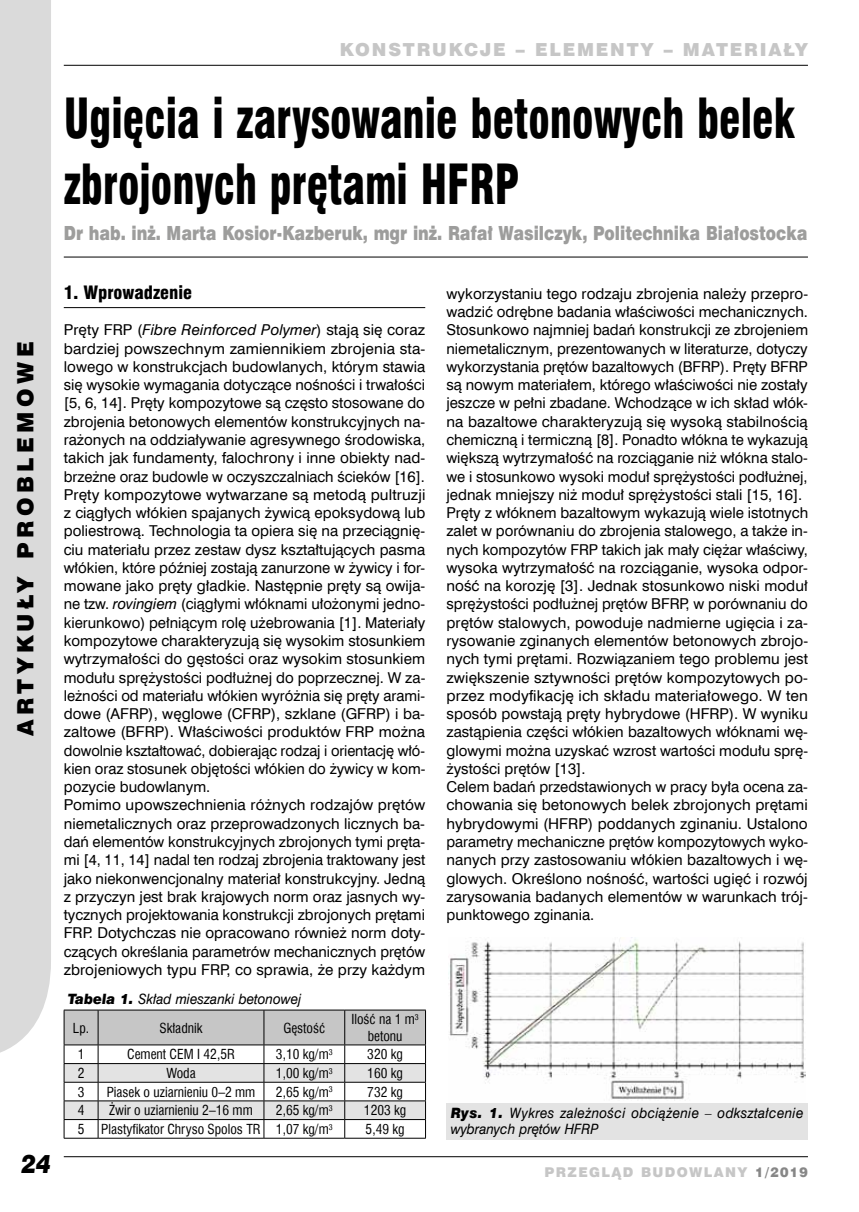
<style>
.page{position:relative;width:859px;height:1212px;background:#fff}
.page>*{position:absolute;margin:0;border:0;box-sizing:border-box;transform-origin:0 0}
.t1{font:54px/65.1px "Swis 721 Blk Cn EU";color:#000;scale:.8 1}
.t2{font:italic 25.5px "Swis 721 Blk EU";color:#000;scale:.9 1}
.t3{font:22.5px "Swis 721 Blk EU";letter-spacing:.2em;color:#000}
.t4{font:19.5px "Swis 721 Blk EU";color:#9d9d9c;scale:.8 1}
.t5{font:18px "Swis 721 Blk EU";letter-spacing:.1em;color:#c6c6c6}
.t6{font:18px "Swis 721 Blk Cn EU";color:#000}
.t7{font:15px/18.3px "Swis 721 EU Normal";color:#000}
.t8{font:14.25px/15.8px "Swis 721 EU Italic";letter-spacing:.02em;color:#000;scale:.95 1}
.t9{font:14.25px "Swis 721 EU Italic";color:#000;scale:.95 1}
.t10{font:13.5px/16.2px "Swis 721 Cn EU";color:#000;text-align:center}
.t11{font:13.5px "Swis 721 Blk EU";letter-spacing:.1em;color:#c6c6c6}
.s1{font-family:"Swis 721 EU Italic"}
.s2{font-family:"Swis 721 Blk EU";font-style:italic}
.s3{color:#878787}
</style>
<div class="page">
<div style="left:0;top:0;width:51px;height:1053px;background:#dadada"></div>
<hr style="left:64px;top:1156px;width:744px;height:1px;background:#000">
<hr style="left:64px;top:65px;width:744px;height:1px;background:#000">
<hr style="left:64px;top:257px;width:744px;height:1px;background:#000">
<hr style="left:64px;top:307px;width:361px;height:1px;background:#000">
<div style="left:446px;top:1103px;width:362px;height:36px;background:#e3e3e3"></div>
<svg style="left:64px;top:1010px;width:362px;height:128px"></svg>
<hr style="left:64px;top:1138px;width:34px;height:1px;background:#000">
<hr style="left:98px;top:1138px;width:166px;height:1px;background:#000">
<hr style="left:264px;top:1138px;width:81px;height:1px;background:#000">
<hr style="left:345px;top:1138px;width:81px;height:1px;background:#000">
<img style="left:449px;top:937px;width:357px;height:164px">
<p class="t5" style="left:340px;top:38px;width:209px">KONSTRUKCJE – ELE</p>
<p class="t5" style="left:577px;top:38px;width:233px">MENTY – MATERIAŁY</p>
<h1 class="t1" style="left:64px;top:89px;width:915px">Ugięcia i zarysowanie betonowych belek zbrojonych prętami HFRP</h1>
<h3 class="t4" style="left:64px;top:220px;width:931px">Dr hab. inż. Marta Kosior-Kazberuk, mgr inż. Rafał Wasilczyk, Politechnika Białostocka</h3>
<h3 class="t3" style="left:11px;top:736px;width:395px;rotate:-90deg">ARTYKUŁY PROBLEMOWE</h3>
<h2 class="t2" style="left:21px;top:1147px;width:35px">24</h2>
<p class="t6" style="left:64px;top:281px;width:130px">1. Wprowadzenie</p>
<p class="t7" style="left:64px;top:321px;width:363px">Pręty FRP (<span class="s1">Fibre Reinforced Polymer</span>) stają się coraz bardziej powszechnym zamiennikiem zbrojenia sta&shy;lowego w konstrukcjach budowlanych, którym stawia się wysokie wymagania dotyczące nośności i trwałości [5, 6, 14]. Pręty kompozytowe są często stosowane do zbrojenia betonowych elementów konstrukcyjnych na&shy;rażonych na oddziaływanie agresywnego środowiska, takich jak fundamenty, falochrony i inne obiekty nad&shy;brzeżne oraz budowle w oczyszczalniach ścieków [16].<br>Pręty kompozytowe wytwarzane są metodą pultruzji z ciągłych włókien spajanych żywicą epoksydową lub poliestrową. Technologia ta opiera się na przeciągnię&shy;ciu materiału przez zestaw dysz kształtujących pasma włókien, które później zostają zanurzone w żywicy i for&shy;mowane jako pręty gładkie. Następnie pręty są owija&shy;ne tzw. <span class="s1">rovingiem</span> (ciągłymi włóknami ułożonymi jedno&shy;kierunkowo) pełniącym rolę użebrowania [1]. Materiały kompozytowe charakteryzują się wysokim stosunkiem wytrzymałości do gęstości oraz wysokim stosunkiem modułu sprężystości podłużnej do poprzecznej. W za&shy;leżności od materiału włókien wyróżnia się pręty arami&shy;dowe (AFRP), węglowe (CFRP), szklane (GFRP) i ba&shy;zaltowe (BFRP). Właściwości produktów FRP można dowolnie kształtować, dobierając rodzaj i orientację włó&shy;kien oraz stosunek objętości włókien do żywicy w kom&shy;pozycie budowlanym.<br>Pomimo upowszechnienia różnych rodzajów prętów niemetalicznych oraz przeprowadzonych licznych ba&shy;dań elementów konstrukcyjnych zbrojonych tymi pręta&shy;mi [4, 11, 14] nadal ten rodzaj zbrojenia traktowany jest jako niekonwencjonalny materiał konstrukcyjny. Jedną z przyczyn jest brak krajowych norm oraz jasnych wy&shy;tycznych projektowania konstrukcji zbrojonych prętami FRP. Dotychczas nie opracowano również norm doty&shy;czących określania parametrów mechanicznych prętów zbrojeniowych typu FRP, co sprawia, że przy każdym</p>
<p class="t9" style="left:68px;top:990px;width:247px"><span class="s2">Tabela 1.</span> Skład mieszanki betonowej</p>
<p class="t10" style="left:73px;top:1019px;width:18px">Lp.</p>
<p class="t10" style="left:160px;top:1019px;width:44px">Składnik</p>
<p class="t10" style="left:283px;top:1019px;width:43px">Gęstość</p>
<p class="t10" style="left:351px;top:1011px;width:69px">Ilość na 1 m<sup>3 </sup>betonu</p>
<p class="t10" style="left:78px;top:1046px;width:8px">1</p>
<p class="t10" style="left:127px;top:1046px;width:109px">Cement CEM I 42,5R</p>
<p class="t10" style="left:276px;top:1046px;width:58px">3,10 kg/m<sup>3</sup></p>
<p class="t10" style="left:367px;top:1046px;width:37px">320 kg</p>
<p class="t10" style="left:78px;top:1065px;width:8px">2</p>
<p class="t10" style="left:166px;top:1065px;width:31px">Woda</p>
<p class="t10" style="left:276px;top:1065px;width:58px">1,00 kg/m<sup>3</sup></p>
<p class="t10" style="left:367px;top:1065px;width:37px">160 kg</p>
<p class="t10" style="left:78px;top:1083px;width:8px">3</p>
<p class="t10" style="left:107px;top:1083px;width:150px">Piasek o uziarnieniu 0–2 mm</p>
<p class="t10" style="left:276px;top:1083px;width:58px">2,65 kg/m<sup>3</sup></p>
<p class="t10" style="left:367px;top:1083px;width:37px">732 kg</p>
<p class="t10" style="left:78px;top:1102px;width:8px">4</p>
<p class="t10" style="left:109px;top:1102px;width:145px">Żwir o uziarnieniu 2–16 mm</p>
<p class="t10" style="left:276px;top:1102px;width:58px">2,65 kg/m<sup>3</sup></p>
<p class="t10" style="left:364px;top:1102px;width:44px">1203 kg</p>
<p class="t10" style="left:78px;top:1121px;width:256px">5 Plastyfikator Chryso Spolos TR 1,07 kg/m<sup>3</sup></p>
<p class="t10" style="left:366px;top:1121px;width:41px">5,49 kg</p>
<p class="t7" style="left:446px;top:285px;width:363px">wykorzystaniu tego rodzaju zbrojenia należy przepro&shy;wadzić odrębne badania właściwości mechanicznych.<br>Stosunkowo najmniej badań konstrukcji ze zbrojeniem niemetalicznym, prezentowanych w literaturze, dotyczy wykorzystania prętów bazaltowych (BFRP). Pręty BFRP są nowym materiałem, którego właściwości nie zostały jeszcze w pełni zbadane. Wchodzące w ich skład włók&shy;na bazaltowe charakteryzują się wysoką stabilnością chemiczną i termiczną [8]. Ponadto włókna te wykazują większą wytrzymałość na rozciąganie niż włókna stalo&shy;we i stosunkowo wysoki moduł sprężystości podłużnej, jednak mniejszy niż moduł sprężystości stali [15, 16].<br>Pręty z włóknem bazaltowym wykazują wiele istotnych zalet w porównaniu do zbrojenia stalowego, a także in&shy;nych kompozytów FRP takich jak mały ciężar właściwy, wysoka wytrzymałość na rozciąganie, wysoka odpor&shy;ność na korozję [3]. Jednak stosunkowo niski moduł sprężystości podłużnej prętów BFRP, w porównaniu do prętów stalowych, powoduje nadmierne ugięcia i za&shy;rysowanie zginanych elementów betonowych zbrojo&shy;nych tymi prętami. Rozwiązaniem tego problemu jest zwiększenie sztywności prętów kompozytowych po&shy;przez modyfikację ich składu materiałowego. W ten sposób powstają pręty hybrydowe (HFRP). W wyniku zastąpienia części włókien bazaltowych włóknami wę&shy;glowymi można uzyskać wzrost wartości modułu sprę&shy;żystości prętów [13].<br>Celem badań przedstawionych w pracy była ocena za&shy;chowania się betonowych belek zbrojonych prętami hybrydowymi (HFRP) poddanych zginaniu. Ustalono parametry mechaniczne prętów kompozytowych wyko&shy;nanych przy zastosowaniu włókien bazaltowych i wę&shy;glowych. Określono nośność, wartości ugięć i rozwój zarysowania badanych elementów w warunkach trój&shy;punktowego zginania.</p>
<p class="t8" style="left:451px;top:1106px;width:373px"><span class="s2">Rys. 1.</span> Wykres zależności obciążenie – odkształcenie wybranych prętów HFRP</p>
<p class="t11" style="left:545px;top:1163px;width:265px">PRzeglĄd budowlany <span class="s3">1/2019</span></p>
</div>
